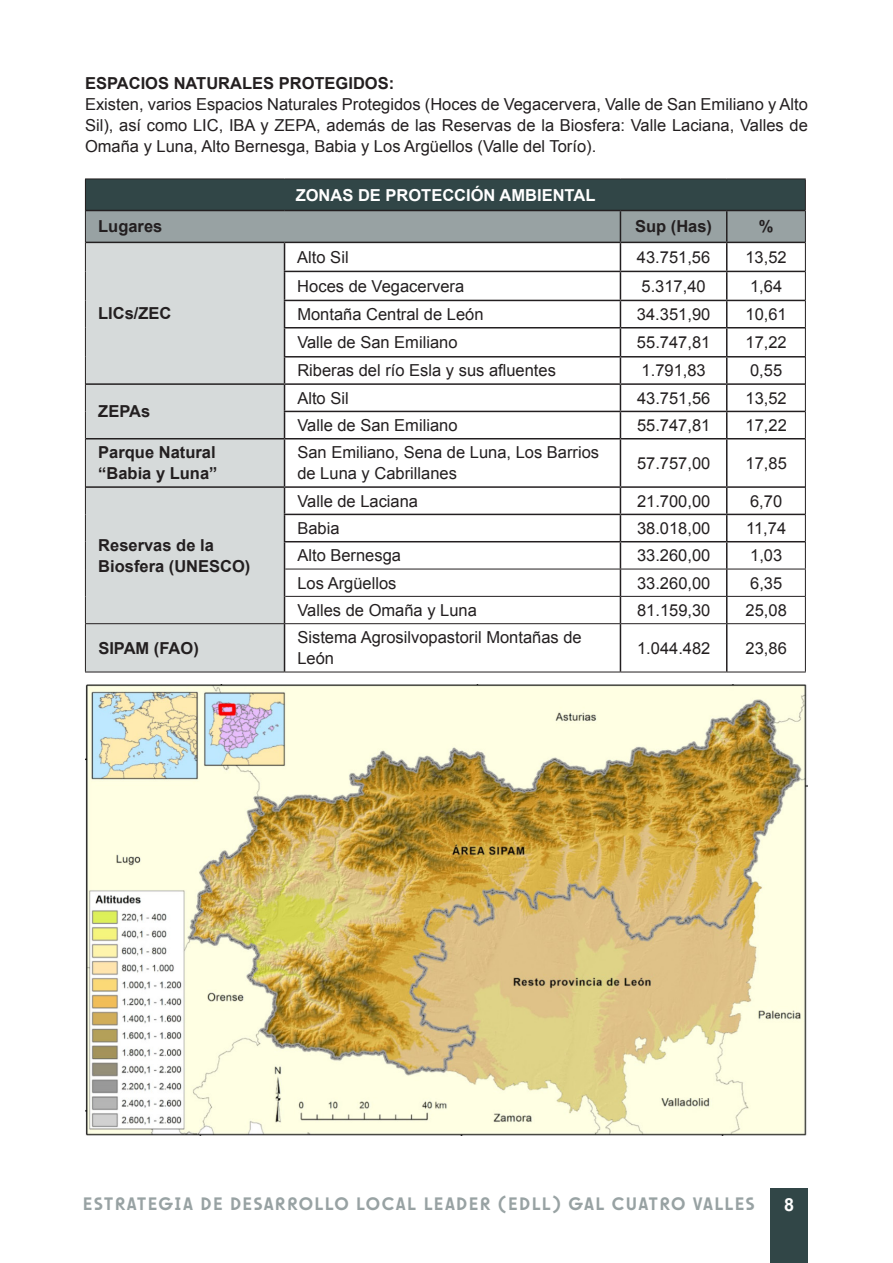
<style>
.page{position:relative;width:893px;height:1263px;background:#fff}
.page>*{position:absolute;margin:0;border:0;box-sizing:border-box;transform-origin:0 0}
.t1{font:500 18px "Sawton Bauhaus";letter-spacing:.07em;color:#98a2a3}
.t2{font:700 18px "Arial";color:#fff}
.texto{font:16.5px/21px "Arial";color:#231f20}
.texto-2{font:700 16.5px/21px "Arial";color:#231f20}
.texto-3{font:700 16.5px "Arial";color:#fff}
</style>
<div class="page">
<div style="left:770px;top:1189px;width:38px;height:74px;background:#314647"></div>
<div style="left:85px;top:179px;width:720px;height:31px;background:#314647"></div>
<div style="left:86px;top:439px;width:198px;height:233px;background:#d6dada"></div>
<hr style="left:284px;top:439px;width:1px;height:47px;background:#231f20">
<hr style="left:620px;top:439px;width:1px;height:47px;background:#231f20">
<hr style="left:726px;top:439px;width:1px;height:47px;background:#231f20">
<hr style="left:86px;top:486px;width:199px;height:2px;background:#231f20">
<hr style="left:285px;top:486px;width:335px;height:2px;background:#231f20">
<hr style="left:620px;top:486px;width:107px;height:2px;background:#231f20">
<hr style="left:727px;top:486px;width:78px;height:2px;background:#231f20">
<hr style="left:284px;top:514px;width:336px;height:1px;background:#231f20">
<hr style="left:620px;top:514px;width:107px;height:1px;background:#231f20">
<hr style="left:727px;top:514px;width:78px;height:1px;background:#231f20">
<hr style="left:284px;top:541px;width:336px;height:1px;background:#231f20">
<hr style="left:620px;top:541px;width:107px;height:1px;background:#231f20">
<hr style="left:727px;top:541px;width:78px;height:1px;background:#231f20">
<svg style="left:284px;top:488px;width:1px;height:135px"></svg>
<svg style="left:620px;top:488px;width:1px;height:135px"></svg>
<svg style="left:726px;top:488px;width:1px;height:135px"></svg>
<hr style="left:284px;top:624px;width:1px;height:48px;background:#231f20">
<hr style="left:620px;top:624px;width:1px;height:48px;background:#231f20">
<hr style="left:726px;top:624px;width:1px;height:48px;background:#231f20">
<hr style="left:85px;top:179px;width:200px;height:1px;background:#231f20">
<hr style="left:85px;top:179px;width:1px;height:31px;background:#231f20">
<hr style="left:285px;top:179px;width:335px;height:1px;background:#231f20">
<hr style="left:620px;top:179px;width:107px;height:1px;background:#231f20">
<hr style="left:727px;top:179px;width:79px;height:1px;background:#231f20">
<hr style="left:805px;top:179px;width:1px;height:31px;background:#231f20">
<svg style="left:85px;top:210px;width:721px;height:229px"></svg>
<hr style="left:85px;top:439px;width:1px;height:48px;background:#231f20">
<hr style="left:805px;top:439px;width:1px;height:48px;background:#231f20">
<svg style="left:85px;top:487px;width:1px;height:136px"></svg>
<hr style="left:85px;top:623px;width:200px;height:1px;background:#231f20">
<hr style="left:85px;top:624px;width:1px;height:48px;background:#231f20">
<hr style="left:85px;top:672px;width:200px;height:1px;background:#231f20">
<hr style="left:285px;top:569px;width:335px;height:1px;background:#231f20">
<hr style="left:620px;top:569px;width:107px;height:1px;background:#231f20">
<hr style="left:727px;top:569px;width:79px;height:1px;background:#231f20">
<hr style="left:285px;top:596px;width:335px;height:1px;background:#231f20">
<hr style="left:620px;top:596px;width:107px;height:1px;background:#231f20">
<hr style="left:727px;top:596px;width:79px;height:1px;background:#231f20">
<svg style="left:805px;top:487px;width:1px;height:136px"></svg>
<hr style="left:285px;top:623px;width:335px;height:1px;background:#231f20">
<hr style="left:620px;top:623px;width:107px;height:1px;background:#231f20">
<hr style="left:727px;top:623px;width:79px;height:1px;background:#231f20">
<hr style="left:805px;top:624px;width:1px;height:48px;background:#231f20">
<hr style="left:285px;top:672px;width:335px;height:1px;background:#231f20">
<hr style="left:620px;top:672px;width:107px;height:1px;background:#231f20">
<hr style="left:727px;top:672px;width:79px;height:1px;background:#231f20">
<img style="left:85px;top:685px;width:723px;height:450px">
<p class="texto-2" style="left:85px;top:73px;width:311px">ESPACIOS NATURALES PROTEGIDOS:</p>
<p class="texto" style="left:85px;top:93px;width:724px;text-align:justify">Existen, varios Espacios Naturales Protegidos (Hoces de Vegacervera, Valle de San Emiliano y Alto Sil), así como LIC, IBA y ZEPA, además de las Reservas de la Biosfera: Valle Laciana, Valles de Omaña y Luna, Alto Bernesga, Babia y Los Argüellos (Valle del Torío).</p>
<p class="texto-3" style="left:296px;top:184px;width:301px">ZONAS DE PROTECCIÓN AMBIENTAL</p>
<p class="texto-2" style="left:98px;top:217px;width:66px">Lugares</p>
<p class="texto-2" style="left:635px;top:217px;width:79px">Sup (Has)</p>
<p class="texto-2" style="left:759px;top:217px;width:16px">%</p>
<p class="texto-2" style="left:98px;top:303px;width:75px">LICs/ZEC</p>
<p class="texto-2" style="left:98px;top:402px;width:53px">ZEPAs</p>
<p class="texto" style="left:297px;top:247px;width:53px">Alto Sil</p>
<p class="texto" style="left:637px;top:247px;width:75px">43.751,56</p>
<p class="texto" style="left:745px;top:247px;width:43px">13,52</p>
<p class="texto" style="left:297px;top:276px;width:168px">Hoces de Vegacervera</p>
<p class="texto" style="left:641px;top:276px;width:66px">5.317,40</p>
<p class="texto" style="left:750px;top:276px;width:34px">1,64</p>
<p class="texto" style="left:297px;top:304px;width:188px">Montaña Central de León</p>
<p class="texto" style="left:637px;top:304px;width:75px">34.351,90</p>
<p class="texto" style="left:745px;top:304px;width:43px">10,61</p>
<p class="texto" style="left:297px;top:332px;width:162px">Valle de San Emiliano</p>
<p class="texto" style="left:637px;top:332px;width:75px">55.747,81</p>
<p class="texto" style="left:745px;top:332px;width:43px">17,22</p>
<p class="texto" style="left:297px;top:360px;width:260px">Riberas del río Esla y sus afluentes</p>
<p class="texto" style="left:642px;top:360px;width:66px">1.791,83</p>
<p class="texto" style="left:750px;top:360px;width:34px">0,55</p>
<p class="texto" style="left:297px;top:388px;width:53px">Alto Sil</p>
<p class="texto" style="left:637px;top:388px;width:75px">43.751,56</p>
<p class="texto" style="left:745px;top:388px;width:43px">13,52</p>
<p class="texto" style="left:297px;top:415px;width:162px">Valle de San Emiliano</p>
<p class="texto" style="left:637px;top:415px;width:75px">55.747,81</p>
<p class="texto" style="left:745px;top:415px;width:43px">17,22</p>
<p class="texto-2" style="left:98px;top:443px;width:121px">Parque Natural “Babia y Luna”</p>
<p class="texto" style="left:297px;top:442px;width:303px">San Emiliano, Sena de Luna, Los Barrios de Luna y Cabrillanes</p>
<p class="texto" style="left:637px;top:453px;width:75px">57.757,00</p>
<p class="texto" style="left:745px;top:453px;width:43px">17,85</p>
<p class="texto-2" style="left:98px;top:535px;width:154px">Reservas de la<br>Biosfera (UNESCO)</p>
<p class="texto" style="left:297px;top:491px;width:122px">Valle de Laciana</p>
<p class="texto" style="left:637px;top:491px;width:75px">21.700,00</p>
<p class="texto" style="left:750px;top:491px;width:34px">6,70</p>
<p class="texto" style="left:297px;top:518px;width:44px">Babia</p>
<p class="texto" style="left:637px;top:518px;width:75px">38.018,00</p>
<p class="texto" style="left:746px;top:518px;width:42px">11,74</p>
<p class="texto" style="left:297px;top:545px;width:105px">Alto Bernesga</p>
<p class="texto" style="left:637px;top:545px;width:75px">33.260,00</p>
<p class="texto" style="left:750px;top:545px;width:34px">1,03</p>
<p class="texto" style="left:297px;top:573px;width:101px">Los Argüellos</p>
<p class="texto" style="left:637px;top:573px;width:75px">33.260,00</p>
<p class="texto" style="left:750px;top:573px;width:34px">6,35</p>
<p class="texto" style="left:297px;top:600px;width:181px">Valles de Omaña y Luna</p>
<p class="texto" style="left:637px;top:600px;width:75px">81.159,30</p>
<p class="texto" style="left:746px;top:600px;width:43px">25,08</p>
<p class="texto-2" style="left:98px;top:638px;width:102px">SIPAM (FAO)</p>
<p class="texto" style="left:297px;top:627px;width:286px">Sistema Agrosilvopastoril Montañas de<br>León</p>
<p class="texto" style="left:637px;top:638px;width:75px">1.044.482</p>
<p class="texto" style="left:746px;top:638px;width:43px">23,86</p>
<p class="t1" style="left:83px;top:1193px;width:673px">ESTRATEGIA DE DESARROLLO LOCAL LEADER (EDLL) GAL CUATRO VALLES</p>
<p class="t2" style="left:784px;top:1193px;width:12px">8</p>
</div>
